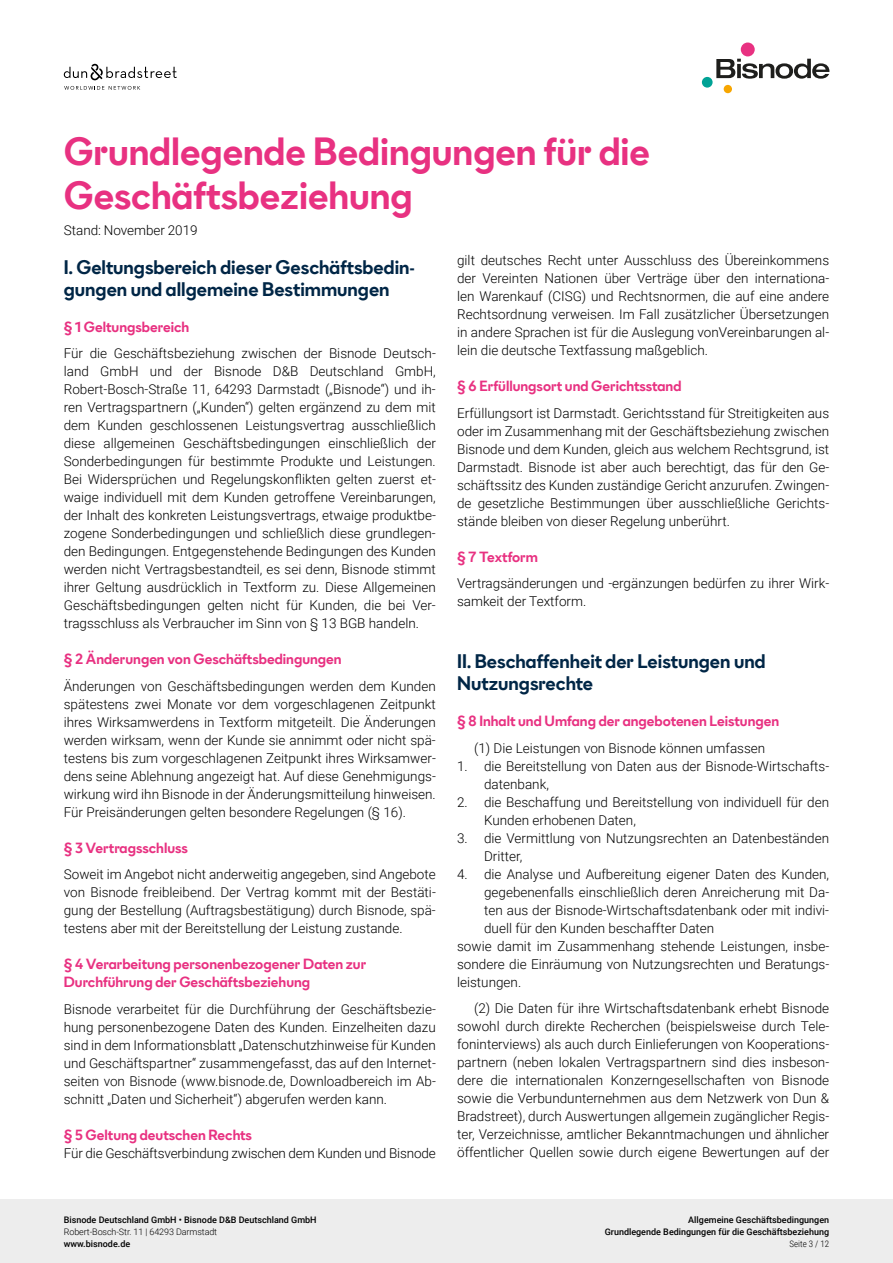
<style>
.page{position:relative;width:893px;height:1263px;background:#fff}
.page>*{position:absolute;margin:0;border:0;box-sizing:border-box;transform-origin:0 0}
.t1{font:700 36px/43.2px "Bisnode Sans";color:#e83181}
.t2{font:700 18px/21.6px "Bisnode Sans";color:#002646}
.t3{font:300 13.5px/18px "Roboto";color:#000;text-align:justify}
.t4{font:700 13.5px/18px "Bisnode Sans";color:#e83181}
.t5{font:500 9px/12px "Roboto";color:#000;text-align:right}
.t6{font:300 9px "Roboto";letter-spacing:-.01em;color:#000}
.t7{font:300 9px "Roboto Condensed";color:#000}
</style>
<div class="page">
<div style="left:0;top:1199px;width:893px;height:64px;background:#ededed"></div>
<svg style="left:716px;top:59px;width:113px;height:20px"></svg>
<div style="left:741px;top:43px;width:14px;height:13px;background:#e83181;border-radius:50%"></div>
<div style="left:702px;top:77px;width:11px;height:11px;background:#00a295;border-radius:50%"></div>
<div style="left:724px;top:85px;width:8px;height:8px;background:#f7a600;border-radius:50%"></div>
<svg style="left:64px;top:63px;width:113px;height:17px"></svg>
<svg style="left:64px;top:86px;width:76px;height:4px"></svg>
<h1 class="t1" style="left:64px;top:130px;width:588px">Grundlegende Bedingungen für die<br>Geschäftsbeziehung</h1>
<p class="t3" style="left:64px;top:221px;width:135px">Stand: November 2019</p>
<h2 class="t2" style="left:64px;top:256px;width:353px">I. Geltungsbereich dieser Geschäftsbedin&shy;gungen und allgemeine Bestimmungen</h2>
<p class="t4" style="left:64px;top:317px;width:127px">§ 1 Geltungsbereich</p>
<p class="t3" style="left:64px;top:344px;width:374px">Für die Geschäftsbeziehung zwischen der Bisnode Deutsch&shy;land GmbH und der Bisnode D&amp;B Deutschland GmbH, Robert-Bosch-Straße 11, 64293 Darmstadt („Bisnode“) und ih&shy;ren Vertragspartnern („Kunden“) gelten ergänzend zu dem mit dem Kunden geschlossenen Leistungsvertrag ausschließlich diese allgemeinen Geschäftsbedingungen einschließlich der Sonderbedingungen für bestimmte Produkte und Leistungen.<br>Bei Widersprüchen und Regelungskonflikten gelten zuerst et&shy;waige individuell mit dem Kunden getroffene Vereinbarungen, der Inhalt des konkreten Leistungsvertrags, etwaige produktbe&shy;zogene Sonderbedingungen und schließlich diese grundlegen&shy;den Bedingungen. Entgegenstehende Bedingungen des Kunden werden nicht Vertragsbestandteil, es sei denn, Bisnode stimmt ihrer Geltung ausdrücklich in Textform zu. Diese Allgemeinen Geschäftsbedingungen gelten nicht für Kunden, die bei Ver&shy;tragsschluss als Verbraucher im Sinn von § 13 BGB handeln.</p>
<p class="t4" style="left:64px;top:650px;width:279px">§ 2 Änderungen von Geschäftsbedingungen</p>
<p class="t3" style="left:64px;top:676px;width:374px">Änderungen von Geschäftsbedingungen werden dem Kunden spätestens zwei Monate vor dem vorgeschlagenen Zeitpunkt ihres Wirksamwerdens in Textform mitgeteilt. Die Änderungen werden wirksam, wenn der Kunde sie annimmt oder nicht spä&shy;testens bis zum vorgeschlagenen Zeitpunkt ihres Wirksamwer&shy;dens seine Ablehnung angezeigt hat. Auf diese Genehmigungs&shy;wirkung wird ihn Bisnode in der Änderungsmitteilung hinweisen.<br>Für Preisänderungen gelten besondere Regelungen (§ 16).</p>
<p class="t4" style="left:64px;top:838px;width:126px">§ 3 Vertragsschluss</p>
<p class="t3" style="left:64px;top:865px;width:374px">Soweit im Angebot nicht anderweitig angegeben, sind Angebote von Bisnode freibleibend. Der Vertrag kommt mit der Bestäti&shy;gung der Bestellung (Auftragsbestätigung) durch Bisnode, spä&shy;testens aber mit der Bereitstellung der Leistung zustande.</p>
<p class="t4" style="left:64px;top:955px;width:304px">§ 4 Verarbeitung personenbezogener Daten zur<br>Durchführung der Geschäftsbeziehung</p>
<p class="t3" style="left:64px;top:999px;width:374px">Bisnode verarbeitet für die Durchführung der Geschäftsbezie&shy;hung personenbezogene Daten des Kunden. Einzelheiten dazu sind in dem Informationsblatt „Datenschutzhinweise für Kunden und Geschäftspartner“ zusammengefasst, das auf den Internet&shy;seiten von Bisnode (www.bisnode.de, Downloadbereich im Ab&shy;schnitt „Daten und Sicherheit“) abgerufen werden kann.</p>
<p class="t4" style="left:64px;top:1125px;width:190px">§ 5 Geltung deutschen Rechts</p>
<p class="t3" style="left:64px;top:1143px;width:374px">Für die Geschäftsverbindung zwischen dem Kunden und Bisnode</p>
<p class="t3" style="left:457px;top:251px;width:374px">gilt deutsches Recht unter Ausschluss des Übereinkommens der Vereinten Nationen über Verträge über den internationa&shy;len Warenkauf (CISG) und Rechtsnormen, die auf eine andere Rechtsordnung verweisen. Im Fall zusätzlicher Übersetzungen in andere Sprachen ist für die Auslegung vonVereinbarungen al&shy;lein die deutsche Textfassung maßgeblich.</p>
<p class="t4" style="left:457px;top:377px;width:226px">§ 6 Erfüllungsort und Gerichtsstand</p>
<p class="t3" style="left:457px;top:403px;width:374px">Erfüllungsort ist Darmstadt. Gerichtsstand für Streitigkeiten aus oder im Zusammenhang mit der Geschäftsbeziehung zwischen Bisnode und dem Kunden, gleich aus welchem Rechtsgrund, ist Darmstadt. Bisnode ist aber auch berechtigt, das für den Ge&shy;schäftssitz des Kunden zuständige Gericht anzurufen. Zwingen&shy;de gesetzliche Bestimmungen über ausschließliche Gerichts&shy;stände bleiben von dieser Regelung unberührt.</p>
<p class="t4" style="left:457px;top:547px;width:82px">§ 7 Textform</p>
<p class="t3" style="left:457px;top:574px;width:374px">Vertragsänderungen und -ergänzungen bedürfen zu ihrer Wirk&shy;samkeit der Textform.</p>
<h2 class="t2" style="left:457px;top:651px;width:310px">II. Beschaffenheit der Leistungen und<br>Nutzungsrechte</h2>
<p class="t4" style="left:457px;top:712px;width:324px">§ 8 Inhalt und Umfang der angebotenen Leistungen</p>
<p class="t3" style="left:474px;top:738px;width:293px">(1) Die Leistungen von Bisnode können umfassen</p>
<p class="t3" style="left:484px;top:756px;width:347px;text-indent:-27px">1. die Bereitstellung von Daten aus der Bisnode-Wirtschafts&shy;datenbank,</p>
<p class="t3" style="left:484px;top:792px;width:347px;text-indent:-27px">2. die Beschaffung und Bereitstellung von individuell für den<br>Kunden erhobenen Daten,</p>
<p class="t3" style="left:484px;top:828px;width:347px;text-indent:-27px">3. die Vermittlung von Nutzungsrechten an Datenbeständen<br>Dritter,</p>
<p class="t3" style="left:457px;top:864px;width:374px">4. die Analyse und Aufbereitung eigener Daten des Kunden,</p>
<p class="t3" style="left:484px;top:882px;width:347px">gegebenenfalls einschließlich deren Anreicherung mit Da-</p>
<p class="t3" style="left:484px;top:900px;width:347px">ten aus der Bisnode-Wirtschaftsdatenbank oder mit indivi-</p>
<p class="t3" style="left:484px;top:918px;width:232px">duell für den Kunden beschaffter Daten</p>
<p class="t3" style="left:457px;top:936px;width:374px">sowie damit im Zusammenhang stehende Leistungen, insbe-</p>
<p class="t3" style="left:457px;top:954px;width:374px">sondere die Einräumung von Nutzungsrechten und Beratungs-</p>
<p class="t3" style="left:457px;top:972px;width:66px">leistungen.</p>
<p class="t3" style="left:457px;top:999px;width:374px;text-indent:17px">(2) Die Daten für ihre Wirtschaftsdatenbank erhebt Bisnode sowohl durch direkte Recherchen (beispielsweise durch Tele&shy;foninterviews) als auch durch Einlieferungen von Kooperations&shy;partnern (neben lokalen Vertragspartnern sind dies insbeson&shy;dere die internationalen Konzerngesellschaften von Bisnode sowie die Verbundunternehmen aus dem Netzwerk von Dun &amp; Bradstreet), durch Auswertungen allgemein zugänglicher Regis&shy;ter, Verzeichnisse, amtlicher Bekanntmachungen und ähnlicher öffentlicher Quellen sowie durch eigene Bewertungen auf der</p>
<p class="t5" style="left:64px;top:1213px;width:254px">Bisnode Deutschland GmbH • Bisnode D&amp;B Deutschland GmbH</p>
<p class="t6" style="left:64px;top:1225px;width:155px">Robert-Bosch-Str. 11 | 64293 Darmstadt</p>
<p class="t5" style="left:64px;top:1237px;width:68px">www.bisnode.de</p>
<p class="t5" style="left:605px;top:1213px;width:226px">Allgemeine Geschäftsbedingungen<br>Grundlegende Bedingungen für die Geschäftsbeziehung</p>
<p class="t7" style="left:789px;top:1237px;width:41px">Seite 3 / 12</p>
</div>
